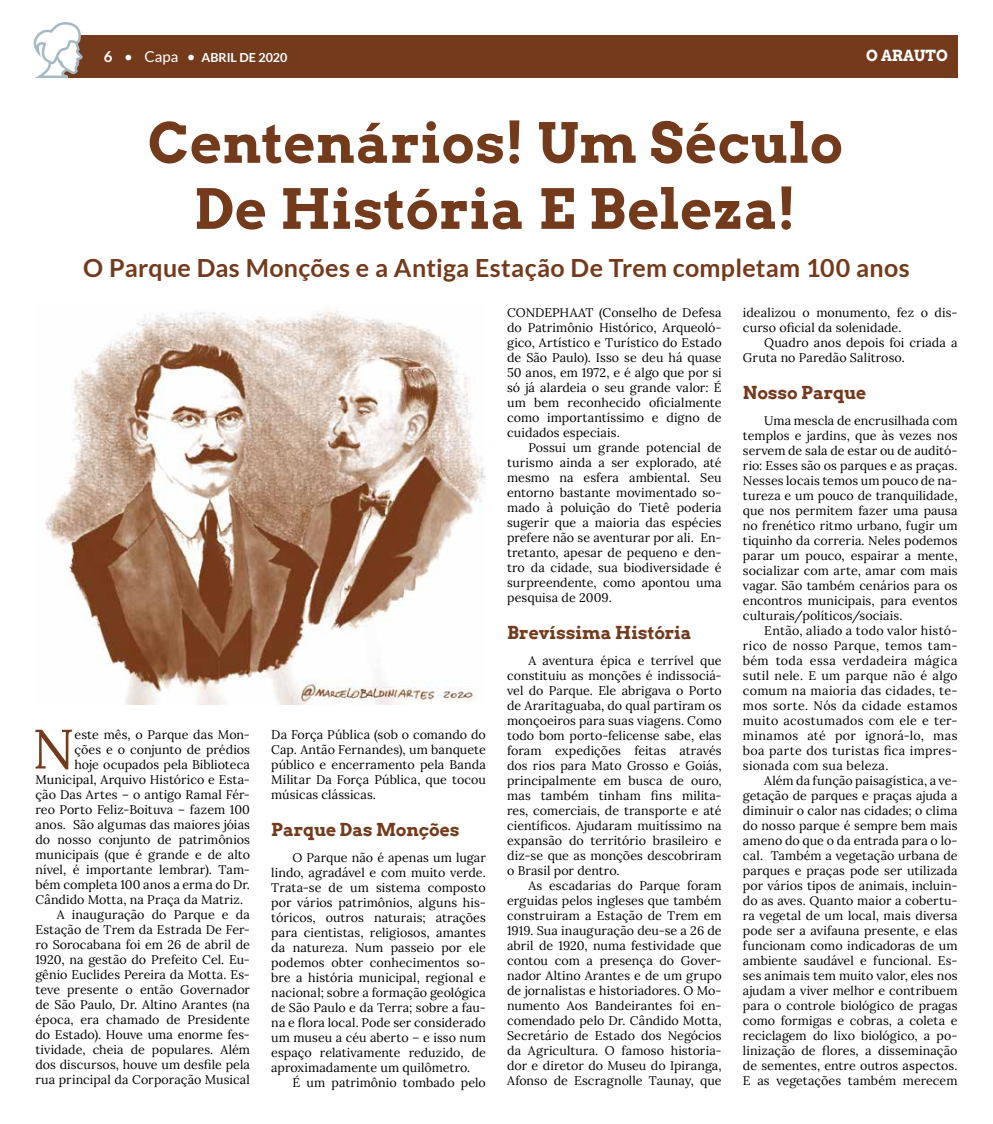
<style>
.page{position:relative;width:993px;height:1124px;background:#fff}
.page>*{position:absolute;margin:0;border:0;box-sizing:border-box;transform-origin:0 0}
.t1{font:55.38px "Lora";color:#743a1c}
.t2{font:700 55px/66px "Arvo";letter-spacing:.01em;color:#743a1c;text-align:center}
.t3{font:700 25px "Lato";letter-spacing:.01em;color:#743a1c}
.t4{font:700 17.5px "Arvo";letter-spacing:-.005em;color:#743a1c}
.t5{font:700 15px "Arvo";color:#fff}
.t6{font:12.5px/15px "Lora";letter-spacing:.005em;color:#000;text-align:justify}
.t7{font:700 12.5px "Lato";color:#fff}
.s1{font-size:15px}
.s2{font-weight:400;font-size:15px}
</style>
<div class="page">
<div style="left:57px;top:35px;width:900px;height:43px;background:#743a1c"></div>
<svg style="left:33px;top:22px;width:49px;height:56px"></svg>
<img style="left:45px;top:311px;width:440px;height:393px">
<p class="t7" style="left:104px;top:50px;width:185px"><span class="s1">6</span> <span class="s2">• Capa •</span> ABRIL DE 2020</p>
<p class="t5" style="left:865px;top:46px;width:83px">O ARAUTO</p>
<h2 class="t2" style="left:148px;top:109px;width:696px">Centenários! Um Século<br>De História E Beleza!</h2>
<h3 class="t3" style="left:83px;top:253px;width:827px">O Parque Das Monções e a Antiga Estação De Trem completam 100 anos</h3>
<h1 class="t1" style="left:32px;top:706px;width:44px">N</h1>
<p class="t6" style="left:74px;top:725px;width:177px">este mês, o Parque das Mon-</p>
<p class="t6" style="left:74px;top:740px;width:177px">ções e o conjunto de prédios</p>
<p class="t6" style="left:74px;top:755px;width:177px">hoje ocupados pela Biblioteca</p>
<p class="t6" style="left:35px;top:770px;width:216px">Municipal, Arquivo Histórico e Esta-</p>
<p class="t6" style="left:35px;top:785px;width:216px">ção Das Artes – o antigo Ramal Fér-</p>
<p class="t6" style="left:35px;top:800px;width:216px">reo Porto Feliz-Boituva – fazem 100</p>
<p class="t6" style="left:35px;top:815px;width:216px">anos. São algumas das maiores jóias</p>
<p class="t6" style="left:35px;top:830px;width:216px">do nosso conjunto de patrimônios</p>
<p class="t6" style="left:35px;top:845px;width:216px">municipais (que é grande e de alto</p>
<p class="t6" style="left:35px;top:860px;width:216px">nível, é importante lembrar). Tam-</p>
<p class="t6" style="left:35px;top:875px;width:216px">bém completa 100 anos a erma do Dr.</p>
<p class="t6" style="left:35px;top:890px;width:209px">Cândido Motta, na Praça da Matriz.</p>
<p class="t6" style="left:57px;top:905px;width:195px">A inauguração do Parque e da</p>
<p class="t6" style="left:35px;top:920px;width:216px">Estação de Trem da Estrada De Fer-</p>
<p class="t6" style="left:35px;top:935px;width:216px">ro Sorocabana foi em 26 de abril de</p>
<p class="t6" style="left:35px;top:950px;width:216px">1920, na gestão do Prefeito Cel. Eu-</p>
<p class="t6" style="left:35px;top:965px;width:216px">gênio Euclides Pereira da Motta. Es-</p>
<p class="t6" style="left:35px;top:980px;width:216px">teve presente o então Governador</p>
<p class="t6" style="left:35px;top:995px;width:216px">de São Paulo, Dr. Altino Arantes (na</p>
<p class="t6" style="left:35px;top:1010px;width:216px">época, era chamado de Presidente</p>
<p class="t6" style="left:35px;top:1025px;width:216px">do Estado). Houve uma enorme fes-</p>
<p class="t6" style="left:35px;top:1040px;width:216px">tividade, cheia de populares. Além</p>
<p class="t6" style="left:35px;top:1055px;width:216px">dos discursos, houve um desfile pela</p>
<p class="t6" style="left:35px;top:1070px;width:216px">rua principal da Corporação Musical</p>
<p class="t6" style="left:271px;top:725px;width:216px">Da Força Pública (sob o comando do Cap. Antão Fernandes), um banquete público e encerramento pela Banda Militar Da Força Pública, que tocou músicas clássicas.</p>
<h3 class="t4" style="left:271px;top:818px;width:190px">Parque Das Monções</h3>
<p class="t6" style="left:271px;top:848px;width:216px;text-indent:21px">O Parque não é apenas um lugar lindo, agradável e com muito verde.<br>Trata-se de um sistema composto por vários patrimônios, alguns his&shy;tóricos, outros naturais; atrações para cientistas, religiosos, amantes da natureza. Num passeio por ele podemos obter conhecimentos so&shy;bre a história municipal, regional e nacional; sobre a formação geológica de São Paulo e da Terra; sobre a fau&shy;na e flora local. Pode ser considerado um museu a céu aberto – e isso num espaço relativamente reduzido, de aproximadamente um quilômetro.</p>
<p class="t6" style="left:292px;top:1073px;width:195px">É um patrimônio tombado pelo</p>
<p class="t6" style="left:507px;top:304px;width:216px">CONDEPHAAT (Conselho de Defesa do Patrimônio Histórico, Arqueoló&shy;gico, Artístico e Turístico do Estado de São Paulo). Isso se deu há quase 50 anos, em 1972, e é algo que por si só já alardeia o seu grande valor: É um bem reconhecido oficialmente como importantíssimo e digno de cuidados especiais.</p>
<p class="t6" style="left:507px;top:439px;width:216px;text-indent:21px">Possui um grande potencial de turismo ainda a ser explorado, até mesmo na esfera ambiental. Seu entorno bastante movimentado so&shy;mado à poluição do Tietê poderia sugerir que a maioria das espécies prefere não se aventurar por ali. En&shy;tretanto, apesar de pequeno e den&shy;tro da cidade, sua biodiversidade é surpreendente, como apontou uma pesquisa de 2009.</p>
<h3 class="t4" style="left:507px;top:622px;width:186px">Brevíssima História</h3>
<p class="t6" style="left:507px;top:652px;width:216px;text-indent:21px">A aventura épica e terrível que constituiu as monções é indissociá&shy;vel do Parque. Ele abrigava o Porto de Araritaguaba, do qual partiram os monçoeiros para suas viagens. Como todo bom porto-felicense sabe, elas foram expedições feitas através dos rios para Mato Grosso e Goiás, principalmente em busca de ouro, mas também tinham fins milita&shy;res, comerciais, de transporte e até científicos. Ajudaram muitíssimo na expansão do território brasileiro e diz-se que as monções descobriram o Brasil por dentro.</p>
<p class="t6" style="left:507px;top:877px;width:216px;text-indent:21px">As escadarias do Parque foram erguidas pelos ingleses que também construiram a Estação de Trem em 1919. Sua inauguração deu-se a 26 de abril de 1920, numa festividade que contou com a presença do Gover&shy;nador Altino Arantes e de um grupo de jornalistas e historiadores. O Mo&shy;numento Aos Bandeirantes foi en&shy;comendado pelo Dr. Cândido Motta, Secretário de Estado dos Negócios da Agricultura. O famoso historia&shy;dor e diretor do Museu do Ipiranga, Afonso de Escragnolle Taunay, que</p>
<p class="t6" style="left:742px;top:304px;width:216px">idealizou o monumento, fez o dis&shy;curso oficial da solenidade.</p>
<p class="t6" style="left:742px;top:334px;width:216px;text-indent:21px">Quadro anos depois foi criada a<br>Gruta no Paredão Salitroso.</p>
<h3 class="t4" style="left:742px;top:382px;width:125px">Nosso Parque</h3>
<p class="t6" style="left:742px;top:412px;width:216px;text-indent:21px">Uma mescla de encrusilhada com templos e jardins, que às vezes nos servem de sala de estar ou de auditó&shy;rio: Esses são os parques e as praças.<br>Nesses locais temos um pouco de na&shy;tureza e um pouco de tranquilidade, que nos permitem fazer uma pausa no frenético ritmo urbano, fugir um tiquinho da correria. Neles podemos parar um pouco, espairar a mente, socializar com arte, amar com mais vagar. São também cenários para os encontros municipais, para eventos culturais/políticos/sociais.</p>
<p class="t6" style="left:742px;top:622px;width:216px;text-indent:21px">Então, aliado a todo valor histó&shy;rico de nosso Parque, temos tam&shy;bém toda essa verdadeira mágica sutil nele. E um parque não é algo comum na maioria das cidades, te&shy;mos sorte. Nós da cidade estamos muito acostumados com ele e ter&shy;minamos até por ignorá-lo, mas boa parte dos turistas fica impres&shy;sionada com sua beleza.</p>
<p class="t6" style="left:742px;top:772px;width:216px;text-indent:21px">Além da função paisagística, a ve&shy;getação de parques e praças ajuda a diminuir o calor nas cidades; o clima do nosso parque é sempre bem mais ameno do que o da entrada para o lo&shy;cal. Também a vegetação urbana de parques e praças pode ser utilizada por vários tipos de animais, incluin&shy;do as aves. Quanto maior a cobertu&shy;ra vegetal de um local, mais diversa pode ser a avifauna presente, e elas funcionam como indicadoras de um ambiente saudável e funcional. Es&shy;ses animais tem muito valor, eles nos ajudam a viver melhor e contribuem para o controle biológico de pragas como formigas e cobras, a coleta e reciclagem do lixo biológico, a po&shy;linização de flores, a disseminação de sementes, entre outros aspectos.<br>E as vegetações também merecem</p>
</div>
